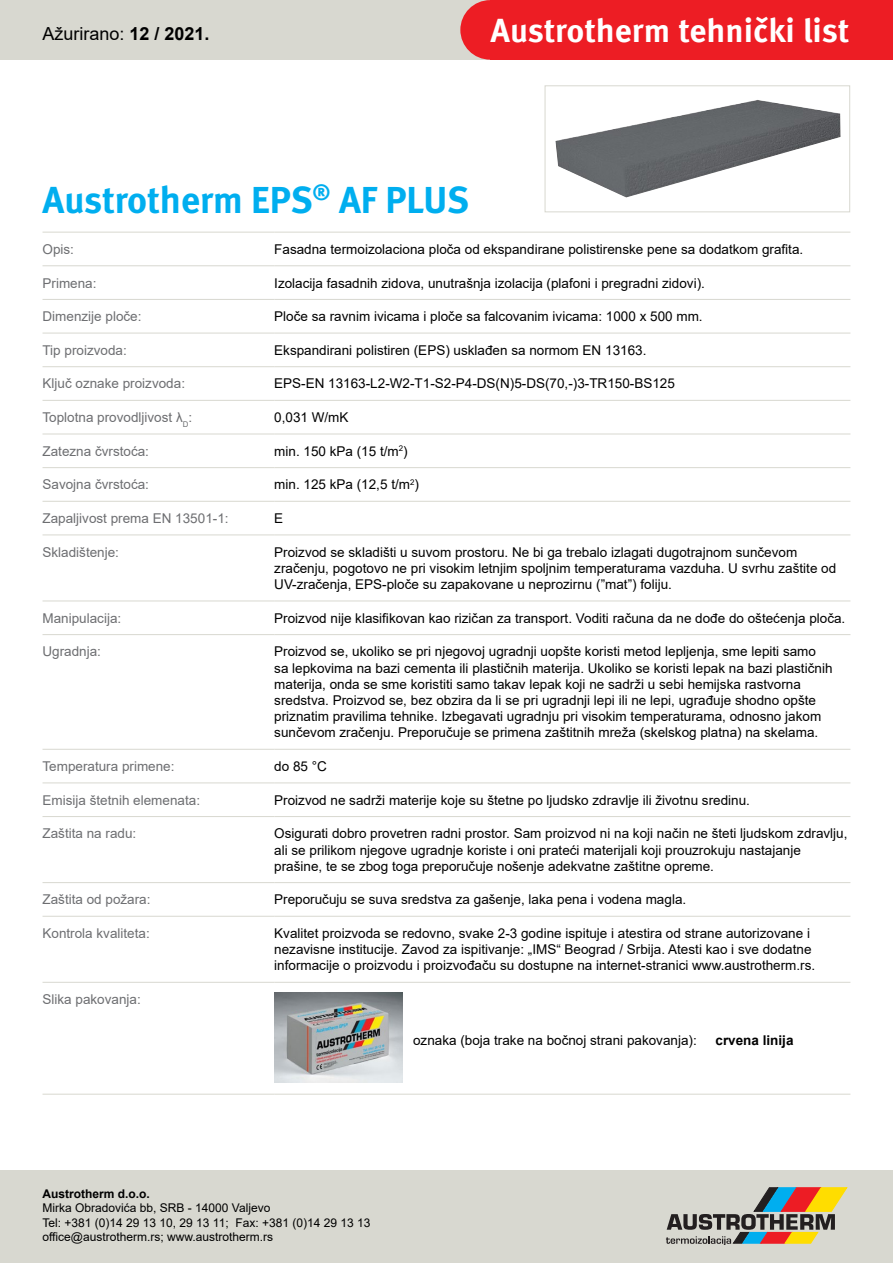
<style>
.page{position:relative;width:893px;height:1263px;background:#fff}
.page>*{position:absolute;margin:0;border:0;box-sizing:border-box;transform-origin:0 0}
.t1{font:37.5px "Meta Bold LF";color:#00aeef}
.t2{font:700 33px "Meta Pro";color:#fff}
.t3{font:18px "Arial";color:#000}
.t4{font:13.5px/16.2px "Arial";color:#000}
.t5{font:13.5px "Arial";color:#6d6e71}
.t6{font:700 13.5px "Arial";color:#000}
.t7{font:12px/14.4px "Arial";color:#000}
.t8{font:700 12px "Arial";color:#000}
.s1{font-weight:700}
</style>
<div class="page">
<div style="left:0;top:0;width:893px;height:60px;background:#d8d8d0"></div>
<div style="left:0;top:1170px;width:893px;height:93px;background:#d8d8d0"></div>
<div style="left:490px;top:0;width:403px;height:60px;background:#ed1d24"></div>
<div style="left:460px;top:0;width:60px;height:60px;background:#ed1d24;border-radius:50%"></div>
<svg style="left:666px;top:1187px;width:182px;height:58px"></svg>
<hr style="left:43px;top:299px;width:231px;height:1px;background:#d8d8d0">
<hr style="left:274px;top:299px;width:576px;height:1px;background:#d8d8d0">
<hr style="left:43px;top:333px;width:231px;height:1px;background:#d8d8d0">
<hr style="left:274px;top:333px;width:576px;height:1px;background:#d8d8d0">
<hr style="left:43px;top:366px;width:231px;height:1px;background:#d8d8d0">
<hr style="left:274px;top:366px;width:576px;height:1px;background:#d8d8d0">
<hr style="left:43px;top:400px;width:231px;height:1px;background:#d8d8d0">
<hr style="left:274px;top:400px;width:576px;height:1px;background:#d8d8d0">
<hr style="left:43px;top:434px;width:231px;height:1px;background:#d8d8d0">
<hr style="left:274px;top:434px;width:576px;height:1px;background:#d8d8d0">
<hr style="left:43px;top:467px;width:231px;height:1px;background:#d8d8d0">
<hr style="left:274px;top:467px;width:576px;height:1px;background:#d8d8d0">
<hr style="left:43px;top:501px;width:231px;height:1px;background:#d8d8d0">
<hr style="left:274px;top:501px;width:576px;height:1px;background:#d8d8d0">
<hr style="left:43px;top:534px;width:231px;height:1px;background:#d8d8d0">
<hr style="left:274px;top:534px;width:576px;height:1px;background:#d8d8d0">
<hr style="left:43px;top:601px;width:231px;height:1px;background:#d8d8d0">
<hr style="left:274px;top:601px;width:576px;height:1px;background:#d8d8d0">
<hr style="left:43px;top:634px;width:231px;height:1px;background:#d8d8d0">
<hr style="left:274px;top:634px;width:576px;height:1px;background:#d8d8d0">
<hr style="left:43px;top:749px;width:231px;height:1px;background:#d8d8d0">
<hr style="left:274px;top:749px;width:576px;height:1px;background:#d8d8d0">
<hr style="left:43px;top:782px;width:231px;height:1px;background:#d8d8d0">
<hr style="left:274px;top:782px;width:576px;height:1px;background:#d8d8d0">
<hr style="left:43px;top:816px;width:231px;height:1px;background:#d8d8d0">
<hr style="left:274px;top:816px;width:576px;height:1px;background:#d8d8d0">
<hr style="left:43px;top:882px;width:231px;height:1px;background:#d8d8d0">
<hr style="left:274px;top:882px;width:576px;height:1px;background:#d8d8d0">
<hr style="left:43px;top:916px;width:231px;height:1px;background:#d8d8d0">
<hr style="left:274px;top:916px;width:576px;height:1px;background:#d8d8d0">
<hr style="left:43px;top:982px;width:231px;height:1px;background:#d8d8d0">
<hr style="left:274px;top:982px;width:576px;height:1px;background:#d8d8d0">
<hr style="left:43px;top:1094px;width:231px;height:1px;background:#d8d8d0">
<hr style="left:274px;top:1094px;width:576px;height:1px;background:#d8d8d0">
<hr style="left:43px;top:232px;width:231px;height:1px;background:#d8d8d0">
<hr style="left:274px;top:232px;width:576px;height:1px;background:#d8d8d0">
<hr style="left:43px;top:265px;width:231px;height:1px;background:#d8d8d0">
<hr style="left:274px;top:265px;width:576px;height:1px;background:#d8d8d0">
<img style="left:274px;top:993px;width:129px;height:90px">
<img style="left:555px;top:100px;width:285px;height:97px">
<div style="left:545px;top:85px;width:305px;height:127px;border:1px solid #d8d8d0"></div>
<h3 class="t3" style="left:43px;top:21px;width:169px">Ažurirano: <span class="s1">12 / 2021.</span></h3>
<h2 class="t2" style="left:491px;top:5px;width:360px">Austrotherm tehnički list</h2>
<h1 class="t1" style="left:43px;top:177px;width:428px">Austrotherm EPS<sup>®</sup> AF PLUS</h1>
<p class="t5" style="left:43px;top:240px;width:33px">Opis:</p>
<p class="t4" style="left:274px;top:241px;width:530px">Fasadna termoizolaciona ploča od ekspandirane polistirenske pene sa dodatkom grafita.</p>
<p class="t5" style="left:43px;top:273px;width:56px">Primena:</p>
<p class="t4" style="left:274px;top:275px;width:432px">Izolacija fasadnih zidova, unutrašnja izolacija (plafoni i pregradni zidovi).</p>
<p class="t5" style="left:43px;top:307px;width:101px">Dimenzije ploče:</p>
<p class="t4" style="left:274px;top:308px;width:430px">Ploče sa ravnim ivicama i ploče sa falcovanim ivicama: 1000 x 500 mm.</p>
<p class="t5" style="left:43px;top:341px;width:86px">Tip proizvoda:</p>
<p class="t4" style="left:274px;top:342px;width:374px">Ekspandirani polistiren (EPS) usklađen sa normom EN 13163.</p>
<p class="t5" style="left:43px;top:374px;width:144px">Ključ oznake proizvoda:</p>
<p class="t4" style="left:274px;top:375px;width:402px">EPS-EN 13163-L2-W2-T1-S2-P4-DS(N)5-DS(70,-)3-TR150-BS125</p>
<p class="t5" style="left:43px;top:408px;width:151px">Toplotna provodljivost λ<sub>D</sub>:</p>
<p class="t4" style="left:274px;top:409px;width:76px">0,031 W/mK</p>
<p class="t5" style="left:43px;top:442px;width:108px">Zatezna čvrstoća:</p>
<p class="t4" style="left:274px;top:443px;width:135px">min. 150 kPa (15 t/m<sup>2</sup>)</p>
<p class="t5" style="left:43px;top:475px;width:108px">Savojna čvrstoća:</p>
<p class="t4" style="left:274px;top:476px;width:146px">min. 125 kPa (12,5 t/m<sup>2</sup>)</p>
<p class="t5" style="left:43px;top:509px;width:188px">Zapaljivost prema EN 13501-1:</p>
<p class="t4" style="left:274px;top:510px;width:11px">E</p>
<p class="t5" style="left:43px;top:543px;width:78px">Skladištenje:</p>
<p class="t4" style="left:274px;top:544px;width:563px">Proizvod se skladišti u suvom prostoru. Ne bi ga trebalo izlagati dugotrajnom sunčevom zračenju, pogotovo ne pri visokim letnjim spoljnim temperaturama vazduha. U svrhu zaštite od<br>UV-zračenja, EPS-ploče su zapakovane u neprozirnu (”mat”) foliju.</p>
<p class="t5" style="left:43px;top:609px;width:80px">Manipulacija:</p>
<p class="t4" style="left:274px;top:610px;width:573px">Proizvod nije klasifikovan kao rizičan za transport. Voditi računa da ne dođe do oštećenja ploča.</p>
<p class="t5" style="left:43px;top:642px;width:60px">Ugradnja:</p>
<p class="t4" style="left:274px;top:643px;width:560px">Proizvod se, ukoliko se pri njegovoj ugradnji uopšte koristi metod lepljenja, sme lepiti samo sa lepkovima na bazi cementa ili plastičnih materija. Ukoliko se koristi lepak na bazi plastičnih materija, onda se sme koristiti samo takav lepak koji ne sadrži u sebi hemijska rastvorna sredstva. Proizvod se, bez obzira da li se pri ugradnji lepi ili ne lepi, ugrađuje shodno opšte priznatim pravilima tehnike. Izbegavati ugradnju pri visokim temperaturama, odnosno jakom sunčevom zračenju. Preporučuje se primena zaštitnih mreža (skelskog platna) na skelama.</p>
<p class="t5" style="left:43px;top:757px;width:134px">Temperatura primene:</p>
<p class="t4" style="left:274px;top:758px;width:54px">do 85 °C</p>
<p class="t5" style="left:43px;top:791px;width:159px">Emisija štetnih elemenata:</p>
<p class="t4" style="left:274px;top:792px;width:477px">Proizvod ne sadrži materije koje su štetne po ljudsko zdravlje ili životnu sredinu.</p>
<p class="t5" style="left:43px;top:824px;width:95px">Zaštita na radu:</p>
<p class="t4" style="left:274px;top:825px;width:575px">Osigurati dobro provetren radni prostor. Sam proizvod ni na koji način ne šteti ljudskom zdravlju, ali se prilikom njegove ugradnje koriste i oni prateći materijali koji prouzrokuju nastajanje prašine, te se zbog toga preporučuje nošenje adekvatne zaštitne opreme.</p>
<p class="t5" style="left:43px;top:890px;width:110px">Zaštita od požara:</p>
<p class="t4" style="left:274px;top:891px;width:413px">Preporučuju se suva sredstva za gašenje, laka pena i vodena magla.</p>
<p class="t5" style="left:43px;top:924px;width:109px">Kontrola kvaliteta:</p>
<p class="t4" style="left:274px;top:925px;width:542px">Kvalitet proizvoda se redovno, svake 2-3 godine ispituje i atestira od strane autorizovane i nezavisne institucije. Zavod za ispitivanje: „IMS“ Beograd / Srbija. Atesti kao i sve dodatne informacije o proizvodu i proizvođaču su dostupne na internet-stranici www.austrotherm.rs.</p>
<p class="t5" style="left:43px;top:990px;width:100px">Slika pakovanja:</p>
<p class="t4" style="left:413px;top:1032px;width:285px">oznaka (boja trake na bočnoj strani pakovanja):</p>
<p class="t6" style="left:715px;top:1031px;width:80px">crvena linija</p>
<p class="t8" style="left:43px;top:1185px;width:109px">Austrotherm d.o.o.</p>
<p class="t7" style="left:43px;top:1201px;width:330px">Mirka Obradovića bb, SRB - 14000 Valjevo<br>Tel: +381 (0)14 29 13 10, 29 13 11; Fax: +381 (0)14 29 13 13 office@austrotherm.rs; www.austrotherm.rs</p>
</div>
